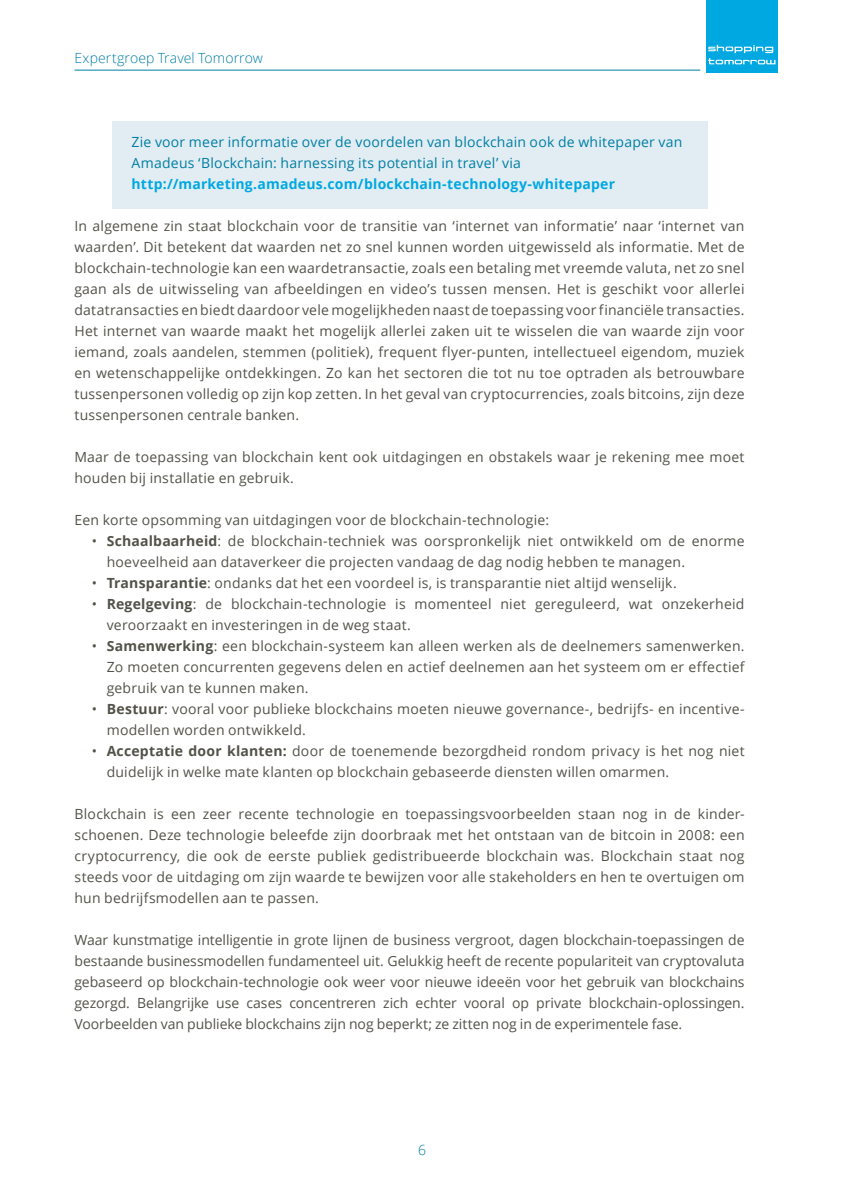
<style>
.page{position:relative;width:844px;height:1191px;background:#fff}
.page>*{position:absolute;margin:0;border:0;box-sizing:border-box;transform-origin:0 0}
.t1{font:14px/21px "Open Sans";letter-spacing:.015em;color:#535249}
.t2{font:14px/21px "Open Sans";letter-spacing:.015em;color:#007ea4}
.t3{font:700 14px "Open Sans";letter-spacing:.015em;color:#00a8e1}
.t4{font:300 14px "Open Sans";letter-spacing:.005em;color:#007ea4}
.s1{font-weight:700}
</style>
<div class="page">
<div style="left:705px;top:0;width:72px;height:72px;background:#00a8e1"></div>
<svg style="left:708px;top:45px;width:67px;height:19px"></svg>
<hr style="left:74px;top:70px;width:626px;height:1px;background:#007ea4">
<div style="left:112px;top:121px;width:595px;height:88px;background:#e2edf3"></div>
<p class="t4" style="left:74px;top:48px;width:190px">Expertgroep Travel Tomorrow</p>
<p class="t2" style="left:131px;top:131px;width:552px">Zie voor meer informatie over de voordelen van blockchain ook de whitepaper van<br>Amadeus ‘Blockchain: harnessing its potential in travel’ via</p>
<p class="t3" style="left:131px;top:174px;width:485px">http://marketing.amadeus.com/blockchain-technology-whitepaper</p>
<p class="t1" style="left:74px;top:215px;width:671px;text-align:justify">In algemene zin staat blockchain voor de transitie van ‘internet van informatie’ naar ‘internet van waarden’. Dit betekent dat waarden net zo snel kunnen worden uitgewisseld als informatie. Met de blockchain-technologie kan een waardetransactie, zoals een betaling met vreemde valuta, net zo snel gaan als de uitwisseling van afbeeldingen en video’s tussen mensen. Het is geschikt voor allerlei datatransacties en biedt daardoor vele mogelijkheden naast de toepassing voor financiële transacties.<br>Het internet van waarde maakt het mogelijk allerlei zaken uit te wisselen die van waarde zijn voor iemand, zoals aandelen, stemmen (politiek), frequent flyer-punten, intellectueel eigendom, muziek en wetenschappelijke ontdekkingen. Zo kan het sectoren die tot nu toe optraden als betrouwbare tussenpersonen volledig op zijn kop zetten. In het geval van cryptocurrencies, zoals bitcoins, zijn deze tussenpersonen centrale banken.</p>
<p class="t1" style="left:74px;top:446px;width:671px">Maar de toepassing van blockchain kent ook uitdagingen en obstakels waar je rekening mee moet houden bij installatie en gebruik.</p>
<p class="t1" style="left:74px;top:509px;width:476px">Een korte opsomming van uitdagingen voor de blockchain-technologie:</p>
<p class="t1" style="left:107px;top:530px;width:639px;text-indent:-15px">• <span class="s1">Schaalbaarheid</span>: de blockchain-techniek was oorspronkelijk niet ontwikkeld om de enorme hoeveelheid aan dataverkeer die projecten vandaag de dag nodig hebben te managen.</p>
<p class="t1" style="left:92px;top:572px;width:586px">• <span class="s1">Transparantie</span>: ondanks dat het een voordeel is, is transparantie niet altijd wenselijk.</p>
<p class="t1" style="left:107px;top:593px;width:639px;text-indent:-15px">• <span class="s1">Regelgeving</span>: de blockchain-technologie is momenteel niet gereguleerd, wat onzekerheid veroorzaakt en investeringen in de weg staat.</p>
<p class="t1" style="left:107px;top:635px;width:639px;text-align:justify;text-indent:-15px">• <span class="s1">Samenwerking</span>: een blockchain-systeem kan alleen werken als de deelnemers samenwerken.<br>Zo moeten concurrenten gegevens delen en actief deelnemen aan het systeem om er effectief gebruik van te kunnen maken.</p>
<p class="t1" style="left:107px;top:698px;width:639px;text-indent:-15px">• <span class="s1">Bestuur</span>: vooral voor publieke blockchains moeten nieuwe governance-, bedrijfs- en incentive&shy;modellen worden ontwikkeld.</p>
<p class="t1" style="left:107px;top:740px;width:639px;text-indent:-15px">• <span class="s1">Acceptatie door klanten:</span> door de toenemende bezorgdheid rondom privacy is het nog niet duidelijk in welke mate klanten op blockchain gebaseerde diensten willen omarmen.</p>
<p class="t1" style="left:74px;top:803px;width:671px;text-align:justify">Blockchain is een zeer recente technologie en toepassingsvoorbeelden staan nog in de kinder&shy;schoenen. Deze technologie beleefde zijn doorbraak met het ontstaan van de bitcoin in 2008: een cryptocurrency, die ook de eerste publiek gedistribueerde blockchain was. Blockchain staat nog steeds voor de uitdaging om zijn waarde te bewijzen voor alle stakeholders en hen te overtuigen om hun bedrijfsmodellen aan te passen.</p>
<p class="t1" style="left:74px;top:929px;width:671px;text-align:justify">Waar kunstmatige intelligentie in grote lijnen de business vergroot, dagen blockchain-toepassingen de bestaande businessmodellen fundamenteel uit. Gelukkig heeft de recente populariteit van cryptovaluta gebaseerd op blockchain-technologie ook weer voor nieuwe ideeën voor het gebruik van blockchains gezorgd. Belangrijke use cases concentreren zich echter vooral op private blockchain-oplossingen.<br>Voorbeelden van publieke blockchains zijn nog beperkt; ze zitten nog in de experimentele fase.</p>
<p class="t4" style="left:418px;top:1140px;width:9px">6</p>
</div>
